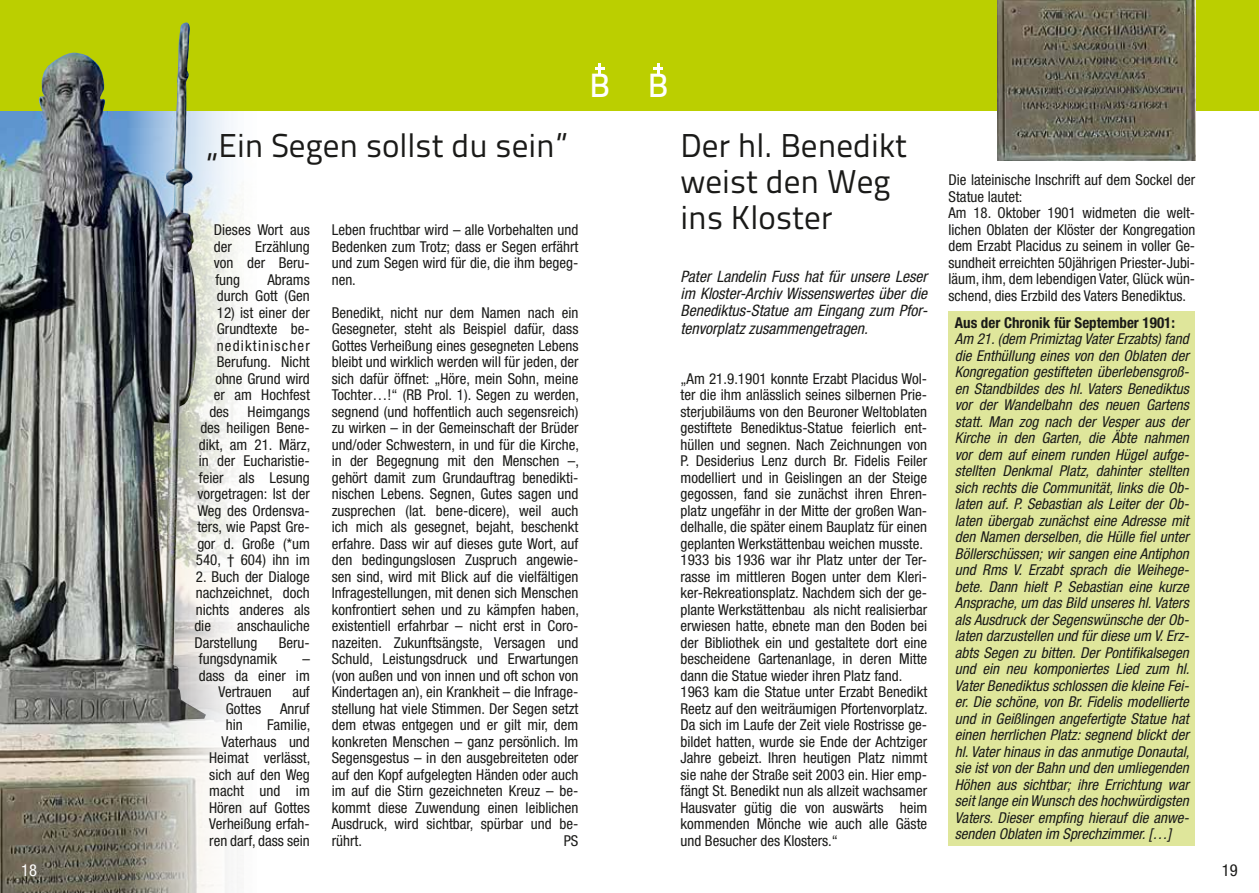
<style>
.page{position:relative;width:1259px;height:893px;background:#fff}
.page>*{position:absolute;margin:0;border:0;box-sizing:border-box;transform-origin:0 0}
.t1{font:33.6px "Titillium Text 25 L 600 wt";color:#fff}
.t2{font:33px/36px "Titillium Text 25 L 400 wt";color:#1a1a18}
.t3{font:condensed 16.5px "Helvetica Neue";color:#1a1a18}
.t4{font:condensed 16.5px "Helvetica Neue";color:#fff}
.t5{font:italic condensed 15.75px/17.2px "Helvetica Neue";color:#1a1a18;text-align:justify}
.t6{font:condensed 15px/16.5px "Helvetica Neue";color:#1a1a18;text-align:justify}
.t7{font:italic condensed 15px/16.5px "Helvetica Neue";color:#1a1a18;text-align:justify}
.t8{font:700 condensed 15px "Helvetica Neue";color:#1a1a18}
</style>
<div class="page">
<div style="left:948px;top:312px;width:247px;height:534px;background:#dfe69b"></div>
<img style="left:0;top:111px;width:238px;height:782px">
<div style="left:0;top:0;width:1259px;height:111px;background:#bbcf00"></div>
<svg style="left:653px;top:63px;width:10px;height:13px"></svg>
<svg style="left:595px;top:63px;width:9px;height:13px"></svg>
<img style="left:997px;top:0;width:198px;height:160px">
<img style="left:0;top:22px;width:206px;height:701px">
<p class="t4" style="left:21px;top:861px;width:17px">18</p>
<h2 class="t2" style="left:206px;top:125px;width:363px">„Ein Segen sollst du sein”</h2>
<h1 class="t1" style="left:589px;top:60px;width:22px">B</h1>
<p class="t6" style="left:214px;top:222px;width:97px">Dieses Wort aus der</p>
<p class="t6" style="left:214px;top:238px;width:97px;text-indent:41px">Erzählung von der Beru&shy;fung</p>
<p class="t6" style="left:217px;top:271px;width:94px;text-align:right">Abrams<br>durch Gott (Gen</p>
<p class="t6" style="left:196px;top:304px;width:116px;text-align:right">12) ist einer der<br>Grundtexte be&shy;nediktinischer<br>Berufung. Nicht ohne Grund wird<br>er am Hochfest des Heimgangs des heiligen Bene&shy;dikt, am 21. März, in der Eucharistie&shy;feier als Lesung vorgetragen: Ist der<br>Weg des Ordensva&shy;ters, wie Papst Gre&shy;gor d. Große (*um<br>540, † 604) ihn im</p>
<p class="t6" style="left:194px;top:568px;width:117px">2. Buch der Dialoge nachzeichnet, doch nichts anderes als die</p>
<p class="t6" style="left:194px;top:618px;width:117px;text-indent:43px">anschauliche<br>Darstellung</p>
<p class="t6" style="left:279px;top:634px;width:33px">Beru-</p>
<p class="t6" style="left:199px;top:651px;width:80px">fungsdynamik</p>
<p class="t6" style="left:302px;top:651px;width:9px">–</p>
<p class="t6" style="left:199px;top:667px;width:112px">dass da einer im</p>
<p class="t6" style="left:218px;top:684px;width:55px">Vertrauen</p>
<p class="t6" style="left:292px;top:684px;width:19px">auf</p>
<p class="t6" style="left:226px;top:700px;width:37px">Gottes</p>
<p class="t6" style="left:280px;top:700px;width:31px">Anruf</p>
<p class="t6" style="left:226px;top:717px;width:18px">hin</p>
<p class="t6" style="left:209px;top:717px;width:103px;text-align:right">Familie,<br>Vaterhaus und<br>Heimat verlässt, sich auf den Weg macht und im<br>Hören auf Gottes<br>Verheißung erfah&shy;ren darf, dass sein</p>
<p class="t6" style="left:332px;top:222px;width:248px">Leben fruchtbar wird – alle Vorbehalten und Bedenken zum Trotz; dass er Segen erfährt und zum Segen wird für die, die ihm begeg&shy;nen.</p>
<p class="t6" style="left:332px;top:304px;width:249px">Benedikt, nicht nur dem Namen nach ein Gesegneter, steht als Beispiel dafür, dass Gottes Verheißung eines gesegneten Lebens bleibt und wirklich werden will für jeden, der sich dafür öffnet: „Höre, mein Sohn, meine Tochter…!“ (RB Prol. 1). Segen zu werden, segnend (und hoffentlich auch segensreich) zu wirken – in der Gemeinschaft der Brüder und/oder Schwestern, in und für die Kirche, in der Begegnung mit den Menschen –, gehört damit zum Grundauftrag benedikti&shy;nischen Lebens. Segnen, Gutes sagen und zusprechen (lat. bene-dicere), weil auch ich mich als gesegnet, bejaht, beschenkt erfahre. Dass wir auf dieses gute Wort, auf den bedingungslosen Zuspruch angewie&shy;sen sind, wird mit Blick auf die vielfältigen Infragestellungen, mit denen sich Menschen konfrontiert sehen und zu kämpfen haben, existentiell erfahrbar – nicht erst in Coro&shy;nazeiten. Zukunftsängste, Versagen und Schuld, Leistungsdruck und Erwartungen (von außen und von innen und oft schon von Kindertagen an), ein Krankheit – die Infrage&shy;stellung hat viele Stimmen. Der Segen setzt dem etwas entgegen und er gilt mir, dem konkreten Menschen – ganz persönlich. Im Segensgestus – in den ausgebreiteten oder auf den Kopf aufgelegten Händen oder auch im auf die Stirn gezeichneten Kreuz – be&shy;kommt diese Zuwendung einen leiblichen Ausdruck, wird sichtbar, spürbar und be&shy;rührt.</p>
<p class="t6" style="left:564px;top:832px;width:16px">PS</p>
<h1 class="t1" style="left:648px;top:60px;width:22px">B</h1>
<h2 class="t2" style="left:680px;top:125px;width:228px">Der hl. Benedikt weist den Weg ins Kloster</h2>
<p class="t5" style="left:680px;top:267px;width:248px">Pater Landelin Fuss hat für unsere Leser im Kloster-Archiv Wissenswertes über die Benediktus-Statue am Eingang zum Pfor&shy;tenvorplatz zusammengetragen.</p>
<p class="t6" style="left:680px;top:370px;width:249px;text-align:left">„Am 21.9.1901 konnte Erzabt Placidus Wol&shy;ter die ihm anlässlich seines silbernen Prie&shy;sterjubiläums von den Beuroner Weltoblaten gestiftete Benediktus-Statue feierlich ent&shy;hüllen und segnen. Nach Zeichnungen von P. Desiderius Lenz durch Br. Fidelis Feiler modelliert und in Geislingen an der Steige gegossen, fand sie zunächst ihren Ehren&shy;platz ungefähr in der Mitte der großen Wan&shy;delhalle, die später einem Bauplatz für einen geplanten Werkstättenbau weichen musste.<br>1933 bis 1936 war ihr Platz unter der Ter&shy;rasse im mittleren Bogen unter dem Kleri&shy;ker-Rekreationsplatz. Nachdem sich der ge&shy;plante Werkstättenbau als nicht realisierbar erwiesen hatte, ebnete man den Boden bei der Bibliothek ein und gestaltete dort eine bescheidene Gartenanlage, in deren Mitte dann die Statue wieder ihren Platz fand.<br>1963 kam die Statue unter Erzabt Benedikt Reetz auf den weiträumigen Pfortenvorplatz.<br>Da sich im Laufe der Zeit viele Rostrisse ge&shy;bildet hatten, wurde sie Ende der Achtziger Jahre gebeizt. Ihren heutigen Platz nimmt sie nahe der Straße seit 2003 ein. Hier emp&shy;fängt St. Benedikt nun als allzeit wachsamer Hausvater gütig die von auswärts heim kommenden Mönche wie auch alle Gäste und Besucher des Klosters.“</p>
<p class="t6" style="left:948px;top:172px;width:248px;text-align:left">Die lateinische Inschrift auf dem Sockel der Statue lautet:<br>Am 18. Oktober 1901 widmeten die welt&shy;lichen Oblaten der Klöster der Kongregation dem Erzabt Placidus zu seinem in voller Ge&shy;sundheit erreichten 50jährigen Priester-Jubi&shy;läum, ihm, dem lebendigen Vater, Glück wün&shy;schend, dies Erzbild des Vaters Benediktus.</p>
<p class="t8" style="left:955px;top:313px;width:222px">Aus der Chronik für September 1901:</p>
<p class="t7" style="left:955px;top:331px;width:236px">Am 21. (dem Primiztag Vater Erzabts) fand die Enthüllung eines von den Oblaten der Kongregation gestifteten überlebensgroß&shy;en Standbildes des hl. Vaters Benediktus vor der Wandelbahn des neuen Gartens statt. Man zog nach der Vesper aus der Kirche in den Garten, die Äbte nahmen vor dem auf einem runden Hügel aufge&shy;stellten Denkmal Platz, dahinter stellten sich rechts die Communität, links die Ob&shy;laten auf. P. Sebastian als Leiter der Ob&shy;laten übergab zunächst eine Adresse mit den Namen derselben, die Hülle fiel unter Böllerschüssen; wir sangen eine Antiphon und Rms V. Erzabt sprach die Weihege&shy;bete. Dann hielt P. Sebastian eine kurze Ansprache, um das Bild unseres hl. Vaters als Ausdruck der Segenswünsche der Ob&shy;laten darzustellen und für diese um V. Erz&shy;abts Segen zu bitten. Der Pontifikalsegen und ein neu komponiertes Lied zum hl.<br>Vater Benediktus schlossen die kleine Fei&shy;er. Die schöne, von Br. Fidelis modellierte und in Geißlingen angefertigte Statue hat einen herrlichen Platz: segnend blickt der hl. Vater hinaus in das anmutige Donautal, sie ist von der Bahn und den umliegenden Höhen aus sichtbar; ihre Errichtung war seit lange ein Wunsch des hochwürdigsten Vaters. Dieser empfing hierauf die anwe&shy;senden Oblaten im Sprechzimmer. […]</p>
<p class="t3" style="left:1221px;top:861px;width:17px">19</p>
</div>
